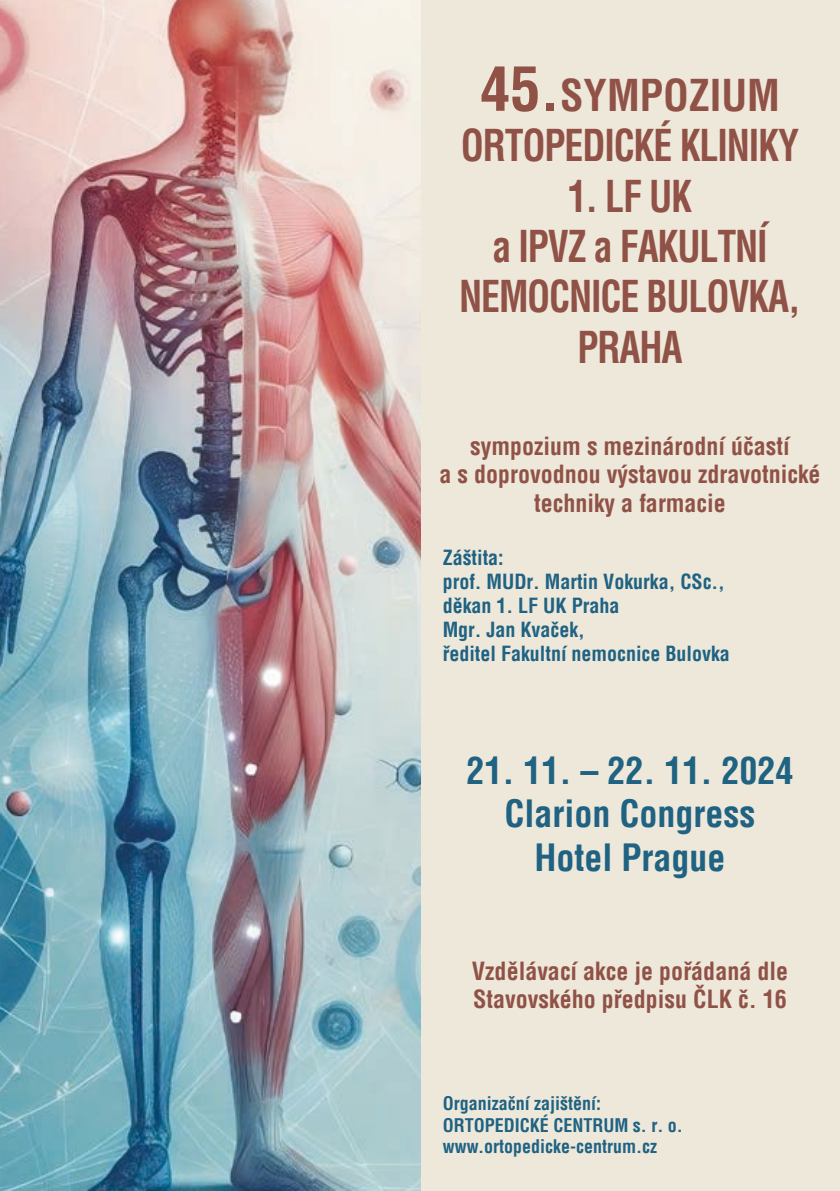
<style>
.page{position:relative;width:840px;height:1191px;background:#fff}
.page>*{position:absolute;margin:0;border:0;box-sizing:border-box;transform-origin:0 0}
.t1{font:42px/50.4px "Switzerland Condensed CE Bold";letter-spacing:-.03em;color:#905247;text-align:center;scale:.9 1}
.t2{font:42px/50.4px "Switzerland Condensed CE Bold";letter-spacing:-.03em;color:#905247;text-align:center}
.t3{font:36px/43.2px "Switzerland Condensed CE Bold";color:#1f6282;text-align:center}
.t4{font:24px/28.8px "Switzerland Condensed CE Bold";color:#905247;text-align:center}
.t5{font:20px/24px "Switzerland Condensed CE Bold";color:#1f6282}
.t6{font:18px/21.6px "Switzerland Condensed CE Bold";color:#1f6282}
.s1{font-size:60px}
</style>
<div class="page">
<div style="left:0;top:0;width:839px;height:1191px;background:#eee8db"></div>
<img style="left:0;top:0;width:420px;height:1191px">
<h1 class="t2" style="left:460px;top:70px;width:339px"><span class="s1">45.</span>SYMPOZIUM<br>ORTOPEDICKÉ KLINIKY</h1>
<h1 class="t1" style="left:459px;top:171px;width:380px">1. LF UK<br>a IPVZ a FAKULTNÍ<br>NEMOCNICE BULOVKA,<br>PRAHA</h1>
<p class="t4" style="left:439px;top:431px;width:382px">sympozium s mezinárodní účastí<br>a s doprovodnou výstavou zdravotnické techniky a farmacie</p>
<p class="t5" style="left:442px;top:545px;width:288px">Záštita:<br>prof. MUDr. Martin Vokurka, CSc., děkan 1. LF UK Praha<br>Mgr. Jan Kvaček,<br>ředitel Fakultní nemocnice Bulovka</p>
<h2 class="t3" style="left:466px;top:749px;width:328px">21. 11. – 22. 11. 2024<br>Clarion Congress<br>Hotel Prague</h2>
<p class="t4" style="left:471px;top:956px;width:317px;text-align:left">Vzdělávací akce je pořádaná dle<br>Stavovského předpisu ČLK č. 16</p>
<p class="t6" style="left:442px;top:1092px;width:241px">Organizační zajištění:<br>ORTOPEDICKÉ CENTRUM s. r. o. www.ortopedicke-centrum.cz</p>
</div>
